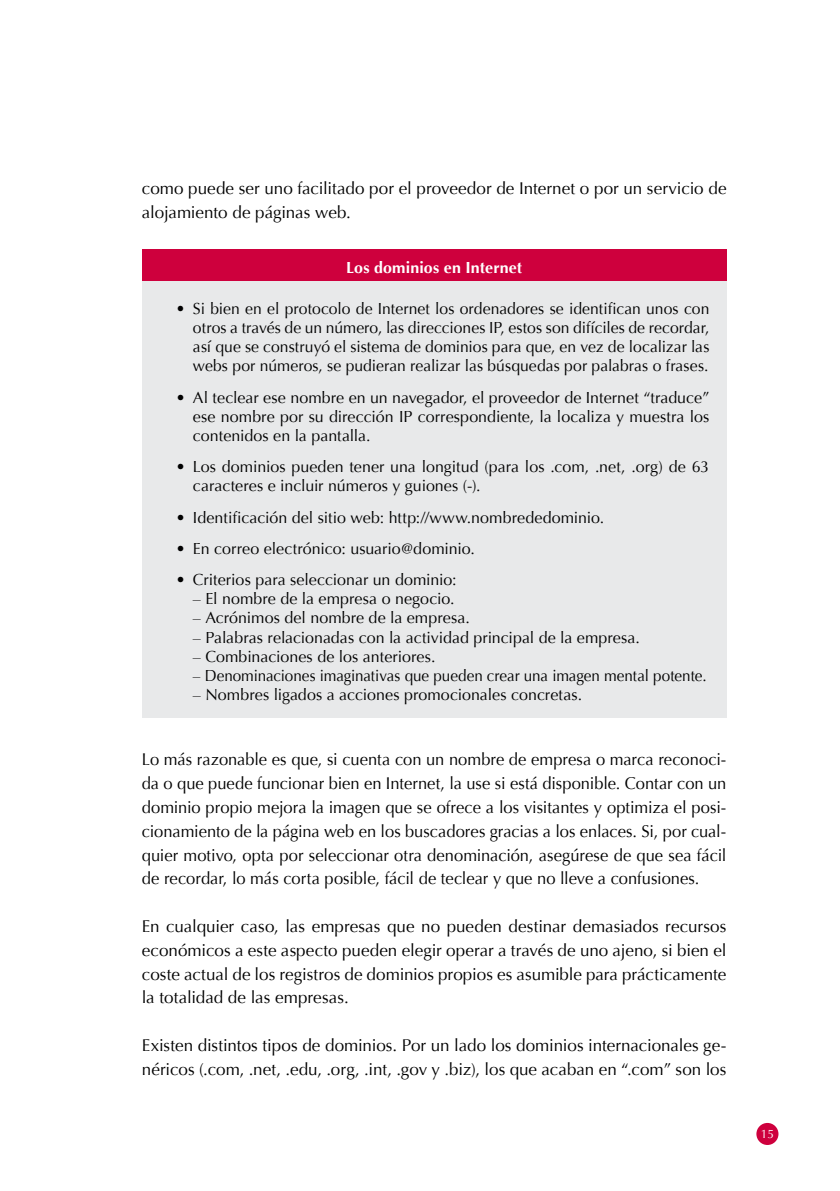
<style>
.page{position:relative;width:840px;height:1191px;background:#fff}
.page>*{position:absolute;margin:0;border:0;box-sizing:border-box;transform-origin:0 0}
.t1{font:17px/23.8px "Optima";color:#000}
.t2{font:16px/19.2px "Optima";letter-spacing:.005em;color:#000;text-align:justify}
.t3{font:16px "Optima";letter-spacing:.005em;color:#000;scale:.95 1}
.t4{font:700 16px "Optima";letter-spacing:.01em;color:#fff}
.t5{font:12px "Optima";color:#fff}
</style>
<div class="page">
<div style="left:756px;top:1123px;width:22px;height:22px;background:#ce003d;border-radius:50%"></div>
<div style="left:142px;top:249px;width:584px;height:32px;background:#ce003d"></div>
<div style="left:142px;top:281px;width:584px;height:437px;background:#e8e9ea"></div>
<p class="t1" style="left:142px;top:176px;width:585px">como puede ser uno facilitado por el proveedor de Internet o por un servicio de alojamiento de páginas web.</p>
<p class="t4" style="left:346px;top:258px;width:178px">Los dominios en Internet</p>
<p class="t2" style="left:193px;top:299px;width:517px;text-indent:-17px">• Si bien en el protocolo de Internet los ordenadores se identifican unos con otros a través de un número, las direcciones IP, estos son difíciles de recordar, así que se construyó el sistema de dominios para que, en vez de localizar las webs por números, se pudieran realizar las búsquedas por palabras o frases.</p>
<p class="t2" style="left:193px;top:388px;width:517px;text-indent:-17px">• Al teclear ese nombre en un navegador, el proveedor de Internet “traduce” ese nombre por su dirección IP correspondiente, la localiza y muestra los contenidos en la pantalla.</p>
<p class="t2" style="left:193px;top:457px;width:517px;text-indent:-17px">• Los dominios pueden tener una longitud (para los .com, .net, .org) de 63 caracteres e incluir números y guiones (-).</p>
<p class="t2" style="left:176px;top:508px;width:429px">• Identificación del sitio web: http://www.nombrededominio.</p>
<p class="t2" style="left:176px;top:539px;width:300px">• En correo electrónico: usuario@dominio.</p>
<p class="t2" style="left:176px;top:570px;width:282px">• Criterios para seleccionar un dominio:</p>
<p class="t2" style="left:193px;top:589px;width:263px">– El nombre de la empresa o negocio.</p>
<p class="t2" style="left:193px;top:608px;width:278px">– Acrónimos del nombre de la empresa.</p>
<p class="t2" style="left:193px;top:628px;width:448px">– Palabras relacionadas con la actividad principal de la empresa.</p>
<p class="t2" style="left:193px;top:647px;width:244px">– Combinaciones de los anteriores.</p>
<p class="t3" style="left:193px;top:666px;width:542px">– Denominaciones imaginativas que pueden crear una imagen mental potente.</p>
<p class="t2" style="left:193px;top:685px;width:390px">– Nombres ligados a acciones promocionales concretas.</p>
<p class="t1" style="left:142px;top:748px;width:585px;text-align:justify">Lo más razonable es que, si cuenta con un nombre de empresa o marca reconoci&shy;da o que puede funcionar bien en Internet, la use si está disponible. Contar con un dominio propio mejora la imagen que se ofrece a los visitantes y optimiza el posi&shy;cionamiento de la página web en los buscadores gracias a los enlaces. Si, por cual&shy;quier motivo, opta por seleccionar otra denominación, asegúrese de que sea fácil de recordar, lo más corta posible, fácil de teclear y que no lleve a confusiones.</p>
<p class="t1" style="left:142px;top:914px;width:585px;text-align:justify">En cualquier caso, las empresas que no pueden destinar demasiados recursos económicos a este aspecto pueden elegir operar a través de uno ajeno, si bien el coste actual de los registros de dominios propios es asumible para prácticamente la totalidad de las empresas.</p>
<p class="t1" style="left:142px;top:1033px;width:585px">Existen distintos tipos de dominios. Por un lado los dominios internacionales ge&shy;néricos (.com, .net, .edu, .org, .int, .gov y .biz), los que acaban en “.com” son los</p>
<p class="t5" style="left:760px;top:1127px;width:15px">15</p>
</div>
